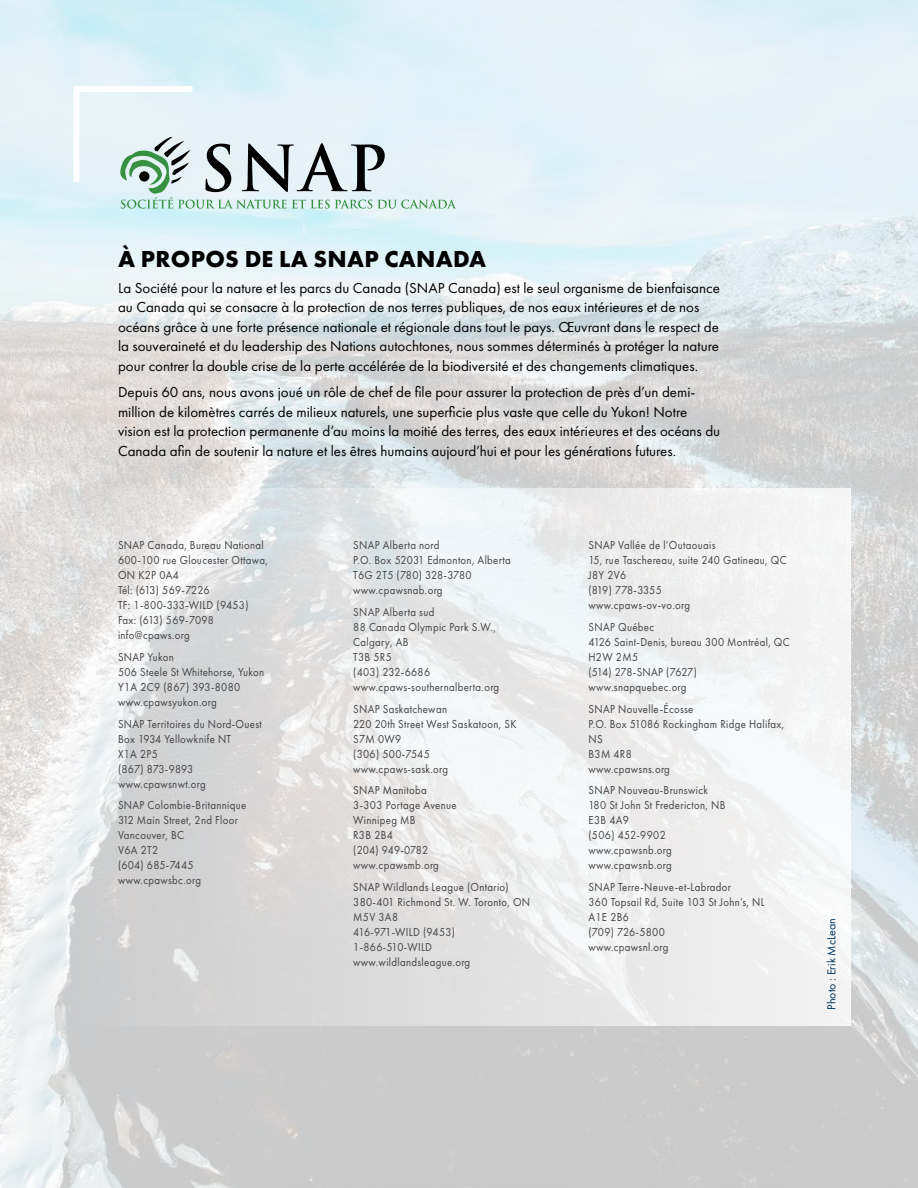
<style>
.page{position:relative;width:918px;height:1188px;background:#fff}
.page>*{position:absolute;margin:0;border:0;box-sizing:border-box;transform-origin:0 0}
.t1{font:700 24px "Futura PT";letter-spacing:.01em;color:#000}
.t2{font:15px/19.5px "Futura PT";color:#000}
.t3{font:12px/15px "Futura PT";letter-spacing:.03em;color:#414042;scale:.9 1}
.t4{font:12px "Futura PT";color:#003560}
</style>
<div class="page">
<img style="left:0;top:0;width:918px;height:1188px">
<svg style="left:58px;top:488px;width:792px;height:538px"></svg>
<svg style="left:70px;top:83px;width:386px;height:126px;background:#d2e1e3"></svg>
<h1 class="t1" style="left:118px;top:243px;width:370px">À PROPOS DE LA SNAP CANADA</h1>
<p class="t2" style="left:118px;top:278px;width:604px">La Société pour la nature et les parcs du Canada (SNAP Canada) est le seul organisme de bienfaisance au Canada qui se consacre à la protection de nos terres publiques, de nos eaux intérieures et de nos océans grâce à une forte présence nationale et régionale dans tout le pays. Œuvrant dans le respect de la souveraineté et du leadership des Nations autochtones, nous sommes déterminés à protéger la nature pour contrer la double crise de la perte accélérée de la biodiversité et des changements climatiques.</p>
<p class="t2" style="left:118px;top:382px;width:604px">Depuis 60 ans, nous avons joué un rôle de chef de file pour assurer la protection de près d’un demi&shy;million de kilomètres carrés de milieux naturels, une superficie plus vaste que celle du Yukon! Notre vision est la protection permanente d’au moins la moitié des terres, des eaux intérieures et des océans du Canada afin de soutenir la nature et les êtres humains aujourd’hui et pour les générations futures.</p>
<p class="t3" style="left:118px;top:538px;width:168px">SNAP Canada, Bureau National<br>600-100 rue Gloucester Ottawa,<br>ON K2P 0A4<br>Tél: (613) 569-7226<br>TF: 1-800-333-WILD (9453)<br>Fax: (613) 569-7098 info@cpaws.org</p>
<p class="t3" style="left:118px;top:649px;width:164px">SNAP Yukon<br>506 Steele St Whitehorse, Yukon<br>Y1A 2C9 (867) 393-8080 www.cpawsyukon.org</p>
<p class="t3" style="left:118px;top:716px;width:161px">SNAP Territoires du Nord-Ouest<br>Box 1934 Yellowknife NT<br>X1A 2P5<br>(867) 873-9893 www.cpawsnwt.org</p>
<p class="t3" style="left:118px;top:798px;width:144px">SNAP Colombie-Britannique<br>312 Main Street, 2nd Floor<br>Vancouver, BC<br>V6A 2T2<br>(604) 685-7445 www.cpawsbc.org</p>
<p class="t3" style="left:353px;top:538px;width:177px">SNAP Alberta nord<br>P.O. Box 52031 Edmonton, Alberta<br>T6G 2T5 (780) 328-3780 www.cpawsnab.org</p>
<p class="t3" style="left:353px;top:604px;width:164px">SNAP Alberta sud<br>88 Canada Olympic Park S.W.,<br>Calgary, AB<br>T3B 5R5<br>(403) 232-6686 www.cpaws-southernalberta.org</p>
<p class="t3" style="left:353px;top:701px;width:183px">SNAP Saskatchewan<br>220 20th Street West Saskatoon, SK<br>S7M 0W9<br>(306) 500-7545 www.cpaws-sask.org</p>
<p class="t3" style="left:353px;top:783px;width:117px">SNAP Manitoba<br>3-303 Portage Avenue<br>Winnipeg MB<br>R3B 2B4<br>(204) 949-0782 www.cpawsmb.org</p>
<p class="t3" style="left:353px;top:880px;width:198px">SNAP Wildlands League (Ontario)<br>380-401 Richmond St. W. Toronto, ON<br>M5V 3A8<br>416-971-WILD (9453)<br>1-866-510-WILD www.wildlandsleague.org</p>
<p class="t3" style="left:588px;top:538px;width:222px">SNAP Vallée de l’Outaouais<br>15, rue Taschereau, suite 240 Gatineau, QC<br>J8Y 2V6<br>(819) 778-3355<br>www.cpaws-ov-vo.org</p>
<p class="t3" style="left:588px;top:619px;width:225px">SNAP Québec<br>4126 Saint-Denis, bureau 300 Montréal, QC<br>H2W 2M5<br>(514) 278-SNAP (7627) www.snapquebec.org</p>
<p class="t3" style="left:588px;top:701px;width:219px">SNAP Nouvelle-Écosse<br>P.O. Box 51086 Rockingham Ridge Halifax,<br>NS<br>B3M 4R8<br>www.cpawsns.org</p>
<p class="t3" style="left:588px;top:783px;width:154px">SNAP Nouveau-Brunswick<br>180 St John St Fredericton, NB<br>E3B 4A9<br>(506) 452-9902 www.cpawsnb.org www.cpawsnb.org</p>
<p class="t3" style="left:588px;top:880px;width:197px">SNAP Terre-Neuve-et-Labrador<br>360 Topsail Rd, Suite 103 St John’s, NL<br>A1E 2B6<br>(709) 726-5800<br>www.cpawsnl.org</p>
<p class="t4" style="left:824px;top:1010px;width:93px;rotate:-90deg">Photo : Erik McLean</p>
</div>
